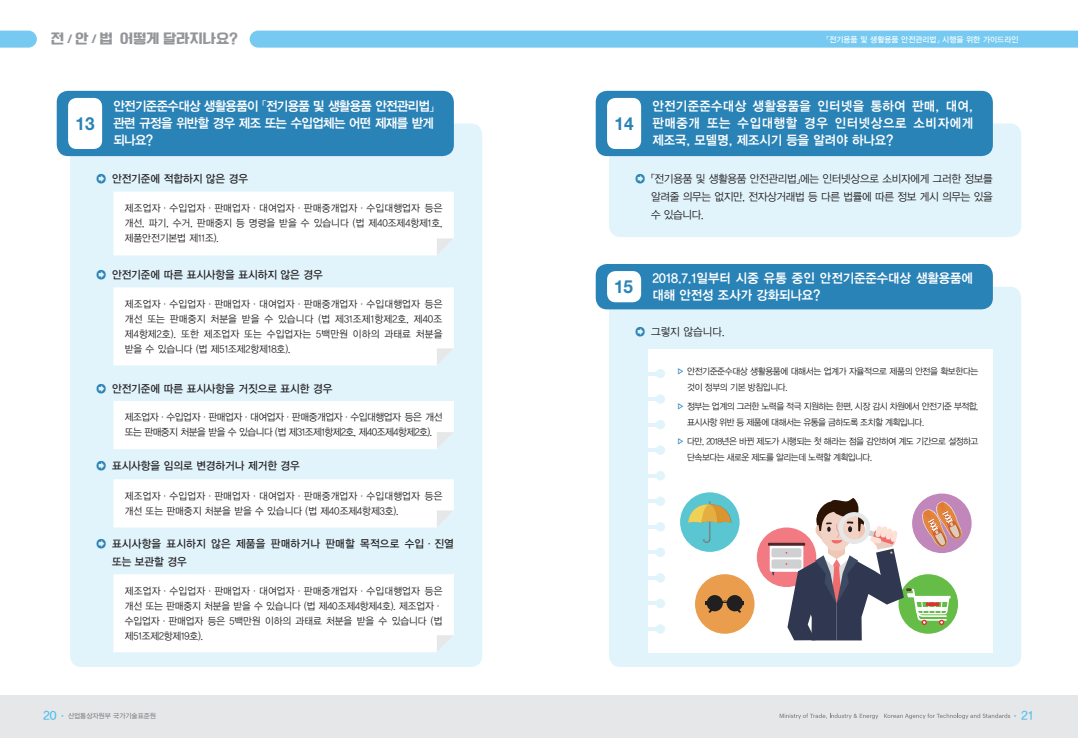
<style>
.page{position:relative;width:1078px;height:738px;background:#fff}
.page>*{position:absolute;margin:0;border:0;box-sizing:border-box;transform-origin:0 0}
.t1{font:700 18px "Helvetica Neue LT Pro";color:#2a83b7;scale:.95 1}
.t2{font:14px "ic TT Luckysuper B";color:#939598;scale:.95 1}
.Q_질문{font:13px/17px "YDVYGO14";color:#fff;text-align:justify;scale:.95 1}
.t3{font:12px "YDVYGO33";color:#4abfee}
.t4{font:11px/18px "YDVYGO12";letter-spacing:-.025em;color:#231f20;text-align:justify;scale:.95 1}
.t5{font:11px "YDVYGO13";color:#231f20;scale:.95 1}
.t6{font:11px/18px "YDVYGO13";letter-spacing:.025em;color:#231f20;scale:.95 1}
.A_답변{font:10px/15px "YDVYGO12";color:#231f20;text-align:justify;scale:.95 1}
.A_답변-2{font:10px/15px "YDVYGO12";letter-spacing:-.045em;color:#231f20;scale:.95 1}
.A_답변-3{font:10px/15px "YDVYGO12";letter-spacing:.02em;color:#231f20;scale:.95 1}
.본문_6{font:9px/16px "YDVYGO12";letter-spacing:-.055em;color:#231f20;scale:.95 1}
.t7{font:8px "YDVYGO33";letter-spacing:.01em;color:#fff;scale:.95 1}
.t8{font:7px "YDVYGO33";color:#87898c;scale:.95 1}
.s1{font-size:10px}
.s2{font-family:"YDVYGO12";color:#2a83b7}
.s3{color:#2a83b7}
.s4{font-size:12px;color:#4abfee}
.s5{font-family:"YDVYGO34";color:#4abfee}
.s6{font-family:"YDVYGO34";font-size:7px}
</style>
<div class="page">
<div style="left:0;top:694px;width:1077px;height:43px;background:#e6e7e9"></div>
<div style="left:249px;top:31px;width:828px;height:17px;background:#76caf1"></div>
<svg style="left:0;top:31px;width:37px;height:17px"></svg>
<svg style="left:779px;top:713px;width:231px;height:5px"></svg>
<div style="left:609px;top:123px;width:411px;height:114px;background:#e1f4fc;border-radius:11px"></div>
<div style="left:595px;top:91px;width:397px;height:65px;background:#2a83b7;border-radius:11px"></div>
<div style="left:607px;top:98px;width:34px;height:51px;background:#fff;border-radius:9px"></div>
<div style="left:609px;top:286px;width:411px;height:380px;background:#e1f4fc;border-radius:11px"></div>
<div style="left:595px;top:264px;width:397px;height:45px;background:#2a83b7;border-radius:11px"></div>
<div style="left:607px;top:271px;width:34px;height:31px;background:#fff;border-radius:9px"></div>
<div style="left:648px;top:348px;width:344px;height:304px;background:#fff"></div>
<div style="left:655px;top:368px;width:10px;height:10px;background:#e1f4fc;border-radius:50%"></div>
<svg style="left:648px;top:371px;width:8px;height:4px"></svg>
<div style="left:655px;top:394px;width:10px;height:9px;background:#e1f4fc;border-radius:50%"></div>
<svg style="left:648px;top:397px;width:7px;height:3px"></svg>
<div style="left:655px;top:419px;width:10px;height:10px;background:#e1f4fc;border-radius:50%"></div>
<svg style="left:648px;top:422px;width:8px;height:4px"></svg>
<div style="left:655px;top:445px;width:10px;height:9px;background:#e1f4fc;border-radius:50%"></div>
<svg style="left:648px;top:448px;width:7px;height:3px"></svg>
<div style="left:655px;top:470px;width:10px;height:10px;background:#e1f4fc;border-radius:50%"></div>
<svg style="left:648px;top:473px;width:8px;height:4px"></svg>
<div style="left:655px;top:496px;width:10px;height:9px;background:#e1f4fc;border-radius:50%"></div>
<svg style="left:648px;top:499px;width:7px;height:3px"></svg>
<div style="left:655px;top:521px;width:10px;height:10px;background:#e1f4fc;border-radius:50%"></div>
<svg style="left:648px;top:524px;width:9px;height:4px"></svg>
<div style="left:655px;top:547px;width:10px;height:9px;background:#e1f4fc;border-radius:50%"></div>
<svg style="left:648px;top:550px;width:7px;height:3px"></svg>
<div style="left:655px;top:572px;width:10px;height:10px;background:#e1f4fc;border-radius:50%"></div>
<svg style="left:648px;top:575px;width:9px;height:4px"></svg>
<div style="left:655px;top:598px;width:10px;height:9px;background:#e1f4fc;border-radius:50%"></div>
<svg style="left:648px;top:601px;width:7px;height:3px"></svg>
<svg style="left:655px;top:623px;width:10px;height:10px"></svg>
<svg style="left:648px;top:626px;width:9px;height:4px"></svg>
<div style="left:680px;top:492px;width:59px;height:59px;background:#5ac6d1;border-radius:50%"></div>
<svg style="left:688px;top:501px;width:43px;height:41px"></svg>
<div style="left:911px;top:493px;width:60px;height:59px;background:#c186ba;border-radius:50%"></div>
<div style="left:694px;top:573px;width:60px;height:60px;background:#e99d4d;border-radius:50%"></div>
<div style="left:706px;top:594px;width:16px;height:17px;background:#211f20;border-radius:50%"></div>
<div style="left:726px;top:594px;width:16px;height:17px;background:#211f20;border-radius:50%"></div>
<svg style="left:721px;top:598px;width:8px;height:4px"></svg>
<div style="left:756px;top:527px;width:60px;height:59px;background:#f27b83;border-radius:50%"></div>
<svg style="left:769px;top:543px;width:34px;height:28px"></svg>
<div style="left:771px;top:547px;width:30px;height:10px;background:#ced0d1;border-radius:2px"></div>
<div style="left:771px;top:559px;width:30px;height:9px;background:#ced0d1;border-radius:2px"></div>
<hr style="left:767px;top:542px;width:38px;height:3px;background:#4e2829">
<svg style="left:785px;top:497px;width:179px;height:143px"></svg>
<div style="left:70px;top:123px;width:412px;height:543px;background:#e1f4fc;border-radius:11px"></div>
<div style="left:57px;top:91px;width:397px;height:65px;background:#2a83b7;border-radius:11px"></div>
<div style="left:68px;top:98px;width:34px;height:51px;background:#fff;border-radius:9px"></div>
<div style="left:113px;top:401px;width:341px;height:48px;background:#fff"></div>
<div style="left:113px;top:479px;width:341px;height:48px;background:#fff"></div>
<div style="left:113px;top:287px;width:341px;height:78px;background:#fff"></div>
<div style="left:113px;top:574px;width:341px;height:77px;background:#fff"></div>
<div style="left:113px;top:191px;width:341px;height:64px;background:#fff"></div>
<h2 class="t2" style="left:51px;top:32px;width:198px">전 <span class="s1">/</span> 안 <span class="s1">/</span> 법 어떻게 달라지나요?</h2>
<p class="t7" style="left:826px;top:34px;width:203px">「전기용품 및 생활용품 안전관리법」 시행을 위한 가이드라인</p>
<p class="Q_질문" style="left:113px;top:97px;width:339px">안전기준준수대상 생활용품이 「전기용품 및 생활용품 안전관리법」관련 규정을 위반할 경우 제조 또는 수입업체는 어떤 제재를 받게 되나요?</p>
<p class="t5" style="left:96px;top:171px;width:161px"><span class="s2">֠</span> 안전기준에 적합하지 않은 경우</p>
<p class="t1" style="left:76px;top:112px;width:22px">13</p>
<p class="A_답변" style="left:125px;top:200px;width:336px">제조업자·수입업자·판매업자·대여업자·판매중개업자·수입대행업자 등은 개선, 파기, 수거, 판매중지 등 명령을 받을 수 있습니다 (법 제40조제4항제1호, 제품안전기본법 제11조).</p>
<p class="t5" style="left:96px;top:267px;width:240px"><span class="s2">֠</span> 안전기준에 따른 표시사항을 표시하지 않은 경우</p>
<p class="A_답변" style="left:125px;top:295px;width:336px">제조업자·수입업자·판매업자·대여업자·판매중개업자·수입대행업자 등은 개선 또는 판매중지 처분을 받을 수 있습니다 (법 제31조제1항제2호, 제40조 제4항제2호). 또한 제조업자 또는 수입업자는 5백만원 이하의 과태료 처분을 받을 수 있습니다 (법 제51조제2항제18호).</p>
<p class="t5" style="left:96px;top:380px;width:250px"><span class="s2">֠</span> 안전기준에 따른 표시사항을 거짓으로 표시한 경우</p>
<p class="A_답변-2" style="left:125px;top:409px;width:336px">제조업자·수입업자·판매업자·대여업자·판매중개업자·수입대행업자 등은 개선 또는 판매중지 처분을 받을 수 있습니다 (법 제31조제1항제2호, 제40조제4항제2호).</p>
<p class="t5" style="left:96px;top:458px;width:215px"><span class="s2">֠</span> 표시사항을 임의로 변경하거나 제거한 경우</p>
<p class="A_답변-3" style="left:125px;top:487px;width:336px">제조업자·수입업자·판매업자·대여업자·판매중개업자·수입대행업자 등은 개선 또는 판매중지 처분을 받을 수 있습니다 (법 제40조제4항제3호).</p>
<p class="t6" style="left:112px;top:534px;width:361px;text-indent:-16px"><span class="s2">֠</span> 표시사항을 표시하지 않은 제품을 판매하거나 판매할 목적으로 수입·진열 또는 보관할 경우</p>
<p class="A_답변" style="left:125px;top:582px;width:336px">제조업자·수입업자·판매업자·대여업자·판매중개업자·수입대행업자 등은 개선 또는 판매중지 처분을 받을 수 있습니다 (법 제40조제4항제4호). 제조업자· 수입업자·판매업자 등은 5백만원 이하의 과태료 처분을 받을 수 있습니다 (법 제51조제2항제19호).</p>
<p class="Q_질문" style="left:652px;top:97px;width:339px">안전기준준수대상 생활용품을 인터넷을 통하여 판매, 대여, 판매중개 또는 수입대행할 경우 인터넷상으로 소비자에게 제조국, 모델명, 제조시기 등을 알려야 하나요?</p>
<p class="t4" style="left:651px;top:169px;width:361px;text-indent:-16px"><span class="s3">֠</span> 「전기용품 및 생활용품 안전관리법」에는 인터넷상으로 소비자에게 그러한 정보를 알려줄 의무는 없지만, 전자상거래법 등 다른 법률에 따른 정보 게시 의무는 있을 수 있습니다.</p>
<p class="t1" style="left:614px;top:112px;width:22px">14</p>
<p class="t1" style="left:614px;top:275px;width:22px">15</p>
<p class="Q_질문" style="left:652px;top:269px;width:339px">2018.7.1일부터 시중 유통 중인 안전기준준수대상 생활용품에 대해 안전성 조사가 강화되나요?</p>
<p class="t4" style="left:635px;top:322px;width:95px"><span class="s3">֠</span> 그렇지 않습니다.</p>
<p class="본문_6" style="left:687px;top:362px;width:308px;text-indent:-11px"><span class="s3">▹</span> 안전기준준수대상 생활용품에 대해서는 업계가 자율적으로 제품의 안전을 확보한다는 것이 정부의 기본 방침입니다.</p>
<p class="본문_6" style="left:687px;top:397px;width:308px;text-indent:-11px"><span class="s3">▹</span> 정부는 업계의 그러한 노력을 적극 지원하는 한편, 시장 감시 차원에서 안전기준 부적합, 표시사항 위반 등 제품에 대해서는 유통을 금하도록 조치할 계획입니다.</p>
<p class="본문_6" style="left:687px;top:432px;width:308px;text-indent:-11px"><span class="s3">▹</span> 다만, 2018년은 바뀐 제도가 시행되는 첫 해라는 점을 감안하여 계도 기간으로 설정하고 단속보다는 새로운 제도를 알리는데 노력할 계획입니다.</p>
<p class="t8" style="left:43px;top:710px;width:120px"><span class="s4">20</span> <span class="s5">•</span> 산업통상자원부 국가기술표준원</p>
<p class="t3" style="left:1012px;top:706px;width:23px"><span class="s6">•</span> 21</p>
</div>
